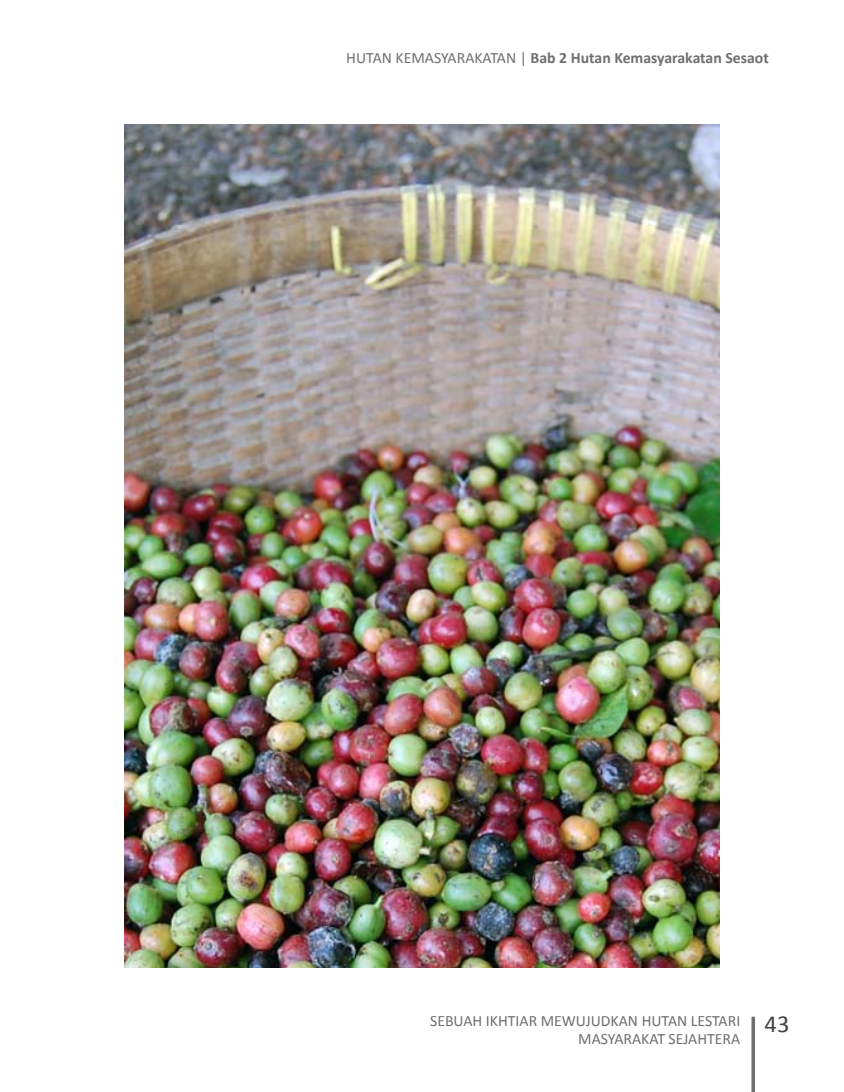
<style>
.page{position:relative;width:844px;height:1092px;background:#fff}
.page>*{position:absolute;margin:0;border:0;box-sizing:border-box;transform-origin:0 0}
.t1{font:24.5px "Calibri";color:#414142}
.t2{font:15.75px/17.5px "Calibri";color:#6d6f71;text-align:right}
.t3{font:700 15.75px "Calibri";color:#6d6f71}
.s1{font-weight:400}
</style>
<div class="page">
<hr style="left:751px;top:1016px;width:3px;height:75px;background:#6d6f71">
<img style="left:124px;top:124px;width:595px;height:843px">
<p class="t3" style="left:346px;top:48px;width:424px"><span class="s1">HUTAN KEMASYARAKATAN |</span> Bab 2 Hutan Kemasyarakatan Sesaot</p>
<p class="t2" style="left:430px;top:1012px;width:311px">SEBUAH IKHTIAR MEWUJUDKAN HUTAN LESTARI<br>MASYARAKAT SEJAHTERA</p>
<h1 class="t1" style="left:764px;top:1008px;width:26px">43</h1>
</div>
